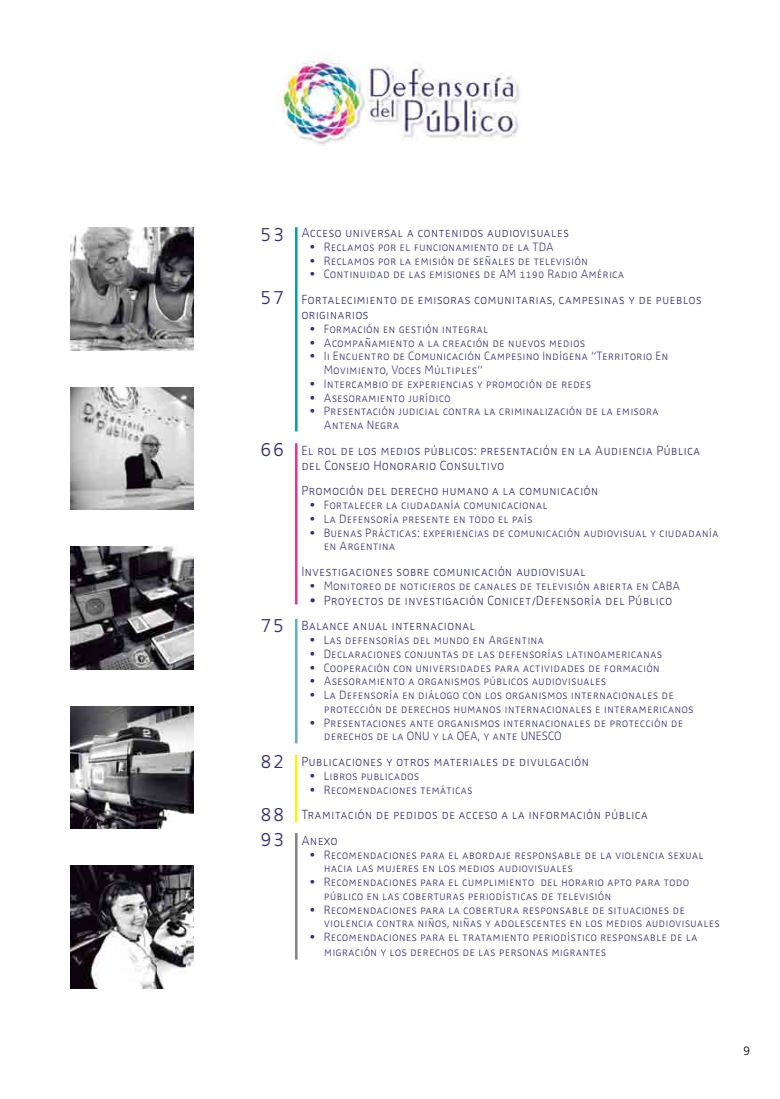
<style>
.page{position:relative;width:780px;height:1099px;background:#fff}
.page>*{position:absolute;margin:0;border:0;box-sizing:border-box;transform-origin:0 0}
.t1{font:25px/53.4px "Zwo w 1 SC";color:#352f6c}
.t2{font:13.75px/15px "Zwo w 1 SC";color:#352f6c}
.t3{font:12.5px/13.8px "Zwo w 1 SC";color:#352f6c}
.t4{font:12.5px "Zwo w 2";color:#000}
</style>
<div class="page">
<img style="left:71px;top:228px;width:122px;height:122px">
<img style="left:71px;top:387px;width:122px;height:122px">
<img style="left:71px;top:547px;width:122px;height:122px">
<img style="left:71px;top:706px;width:122px;height:122px">
<img style="left:71px;top:865px;width:122px;height:123px">
<hr style="left:295px;top:227px;width:2px;height:204px;background:#009dac">
<hr style="left:295px;top:833px;width:2px;height:126px;background:#808285">
<hr style="left:295px;top:755px;width:2px;height:67px;background:#fff200">
<hr style="left:295px;top:443px;width:2px;height:161px;background:#ed2d92">
<hr style="left:295px;top:619px;width:2px;height:124px;background:#5fafd2">
<img style="left:275px;top:54px;width:245px;height:91px">
<h1 class="t1" style="left:260px;top:205px;width:26px">53</h1>
<h1 class="t1" style="left:260px;top:269px;width:26px">57</h1>
<h1 class="t1" style="left:260px;top:421px;width:26px">66</h1>
<h1 class="t1" style="left:260px;top:596px;width:26px">75</h1>
<h1 class="t1" style="left:260px;top:732px;width:26px">82<br>88</h1>
<h1 class="t1" style="left:260px;top:810px;width:26px">93</h1>
<p class="t2" style="left:301px;top:225px;width:269px">Acceso universal a contenidos audiovisuales</p>
<p class="t3" style="left:310px;top:240px;width:246px">• Reclamos por el funcionamiento de la TDA</p>
<p class="t3" style="left:310px;top:253px;width:280px">• Reclamos por la emisión de señales de televisión</p>
<p class="t3" style="left:310px;top:267px;width:316px">• Continuidad de las emisiones de AM 1190 Radio América</p>
<p class="t2" style="left:301px;top:292px;width:402px">Fortalecimiento de emisoras comunitarias, campesinas y de pueblos originarios</p>
<p class="t3" style="left:310px;top:321px;width:180px">• Formación en gestión integral</p>
<p class="t3" style="left:310px;top:335px;width:277px">• Acompañamiento a la creación de nuevos medios</p>
<p class="t3" style="left:324px;top:349px;width:346px;text-indent:-14px">• Ii Encuentro de Comunicación Campesino Indígena “Territorio En<br>Movimiento, Voces Múltiples”</p>
<p class="t3" style="left:310px;top:376px;width:283px">• Intercambio de experiencias y promoción de redes</p>
<p class="t3" style="left:310px;top:390px;width:143px">• Asesoramiento jurídico</p>
<p class="t3" style="left:324px;top:404px;width:336px;text-indent:-14px">• Presentación judicial contra la criminalización de la emisora<br>Antena Negra</p>
<p class="t2" style="left:301px;top:442px;width:400px">El rol de los medios públicos: presentación en la Audiencia Pública del Consejo Honorario Consultivo</p>
<p class="t2" style="left:301px;top:483px;width:299px">Promoción del derecho humano a la comunicación</p>
<p class="t3" style="left:310px;top:498px;width:240px">• Fortalecer la ciudadanía comunicacional</p>
<p class="t3" style="left:310px;top:511px;width:224px">• La Defensoría presente en todo el país</p>
<p class="t3" style="left:324px;top:525px;width:396px;text-indent:-14px">• Buenas Prácticas: experiencias de comunicación audiovisual y ciudadanía en Argentina</p>
<p class="t2" style="left:301px;top:564px;width:286px">Investigaciones sobre comunicación audiovisual</p>
<p class="t3" style="left:310px;top:578px;width:372px">• Monitoreo de noticieros de canales de televisión abierta en CABA</p>
<p class="t2" style="left:301px;top:587px;width:372px;line-height:25.6px;text-indent:8px">• Proyectos de investigación Conicet/Defensoría del Público<br>Balance anual internacional</p>
<p class="t3" style="left:310px;top:633px;width:236px">• Las defensorías del mundo en Argentina</p>
<p class="t3" style="left:310px;top:646px;width:354px">• Declaraciones conjuntas de las defensorías latinoamericanas</p>
<p class="t3" style="left:310px;top:660px;width:352px">• Cooperación con universidades para actividades de formación</p>
<p class="t3" style="left:310px;top:674px;width:298px">• Asesoramiento a organismos públicos audiovisuales</p>
<p class="t3" style="left:324px;top:688px;width:371px;text-indent:-14px">• La Defensoría en diálogo con los organismos internacionales de protección de derechos humanos internacionales e interamericanos</p>
<p class="t3" style="left:324px;top:715px;width:361px;text-indent:-14px">• Presentaciones ante organismos internacionales de protección de derechos de la ONU y la OEA, y ante UNESCO</p>
<p class="t2" style="left:301px;top:754px;width:289px">Publicaciones y otros materiales de divulgación</p>
<p class="t3" style="left:310px;top:768px;width:111px">• Libros publicados</p>
<p class="t3" style="left:310px;top:782px;width:165px">• Recomendaciones temáticas</p>
<p class="t2" style="left:301px;top:801px;width:348px;line-height:25.6px">Tramitación de pedidos de acceso a la información pública<br>Anexo</p>
<p class="t3" style="left:324px;top:847px;width:381px;text-indent:-14px">• Recomendaciones para el abordaje responsable de la violencia sexual hacia las mujeres en los medios audiovisuales</p>
<p class="t3" style="left:324px;top:875px;width:367px;text-indent:-14px">• Recomendaciones para el cumplimiento del horario apto para todo público en las coberturas periodísticas de televisión</p>
<p class="t3" style="left:324px;top:902px;width:398px;text-indent:-14px">• Recomendaciones para la cobertura responsable de situaciones de violencia contra niños, niñas y adolescentes en los medios audiovisuales</p>
<p class="t3" style="left:324px;top:929px;width:375px;line-height:15px;text-indent:-14px">• Recomendaciones para el tratamiento periodístico responsable de la migración y los derechos de las personas migrantes</p>
<p class="t4" style="left:743px;top:1043px;width:9px">9</p>
</div>
